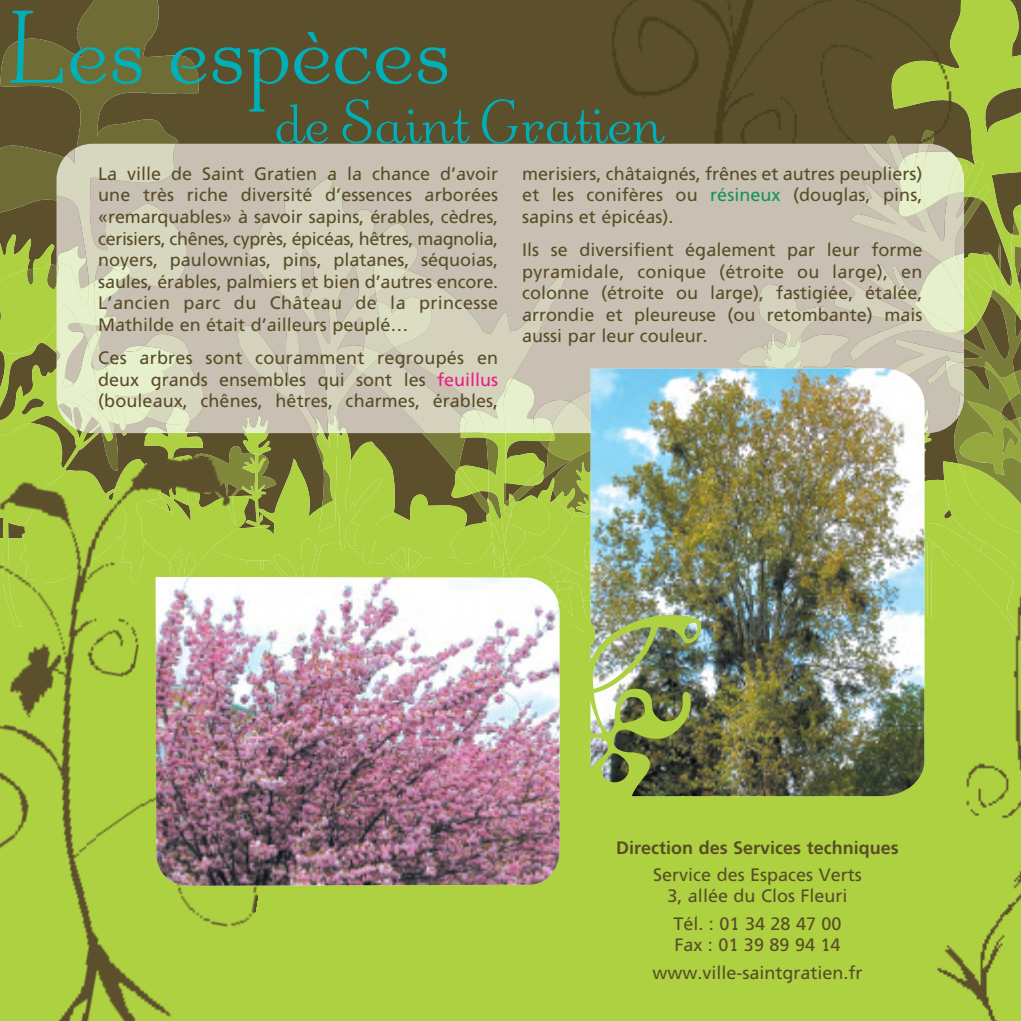
<style>
.page{position:relative;width:1021px;height:1021px;background:#fff}
.page>*{position:absolute;margin:0;border:0;box-sizing:border-box;transform-origin:0 0}
.t1{font:100px "OPTI Announcement";color:#00b0b9}
.t2{font:60px "OPTI Announcement";color:#00b0b9}
.t3{font:18px/21.6px "Freeway Roman 1";color:#594d28;text-align:justify}
.t4{font:18px "Freeway Demi";color:#594d28}
.s1{color:#ed1d84}
.s2{color:#16925d}
</style>
<div class="page">
<div style="left:207px;top:0;width:305px;height:81px;background:#5c4f2c"></div>
<div style="left:207px;top:81px;width:305px;height:63px;background:#5c4f2c"></div>
<div style="left:331px;top:828px;width:569px;height:192px;background:#add141"></div>
<svg style="left:964px;top:0;width:56px;height:128px;background:#9fba3e"></svg>
<svg style="left:0;top:0;width:207px;height:144px;background:#665d31"></svg>
<img style="left:512px;top:0;width:452px;height:144px">
<img style="left:900px;top:828px;width:120px;height:192px">
<img style="left:0;top:828px;width:331px;height:192px">
<img style="left:0;top:144px;width:1020px;height:684px">
<img style="left:156px;top:577px;width:403px;height:308px">
<h1 class="t1" style="left:5px;top:-6px;width:443px">Les espèces</h1>
<h2 class="t2" style="left:272px;top:89px;width:390px">de Saint Gratien</h2>
<p class="t3" style="left:98px;top:163px;width:401px">La ville de Saint Gratien a la chance d’avoir une très riche diversité d’essences arborées «remarquables» à savoir sapins, érables, cèdres, cerisiers, chênes, cyprès, épicéas, hêtres, magnolia, noyers, paulownias, pins, platanes, séquoias, saules, érables, palmiers et bien d’autres encore.<br>L’ancien parc du Château de la princesse Mathilde en était d’ailleurs peuplé…</p>
<p class="t3" style="left:98px;top:347px;width:401px">Ces arbres sont couramment regroupés en deux grands ensembles qui sont les <span class="s1">feuillus </span>(bouleaux, chênes, hêtres, charmes, érables,</p>
<p class="t3" style="left:522px;top:163px;width:401px">merisiers, châtaignés, frênes et autres peupliers) et les conifères ou <span class="s2">résineux</span> (douglas, pins, sapins et épicéas).</p>
<p class="t3" style="left:522px;top:239px;width:401px">Ils se diversifient également par leur forme pyramidale, conique (étroite ou large), en colonne (étroite ou large), fastigiée, étalée, arrondie et pleureuse (ou retombante) mais aussi par leur couleur.</p>
<p class="t4" style="left:616px;top:837px;width:284px">Direction des Services techniques</p>
<p class="t3" style="left:653px;top:863px;width:210px;text-align:center">Service des Espaces Verts<br>3, allée du Clos Fleuri</p>
<p class="t3" style="left:673px;top:912px;width:170px">Tél. : 01 34 28 47 00<br>Fax : 01 39 89 94 14</p>
<p class="t3" style="left:652px;top:961px;width:211px">www.ville-saintgratien.fr</p>
</div>
